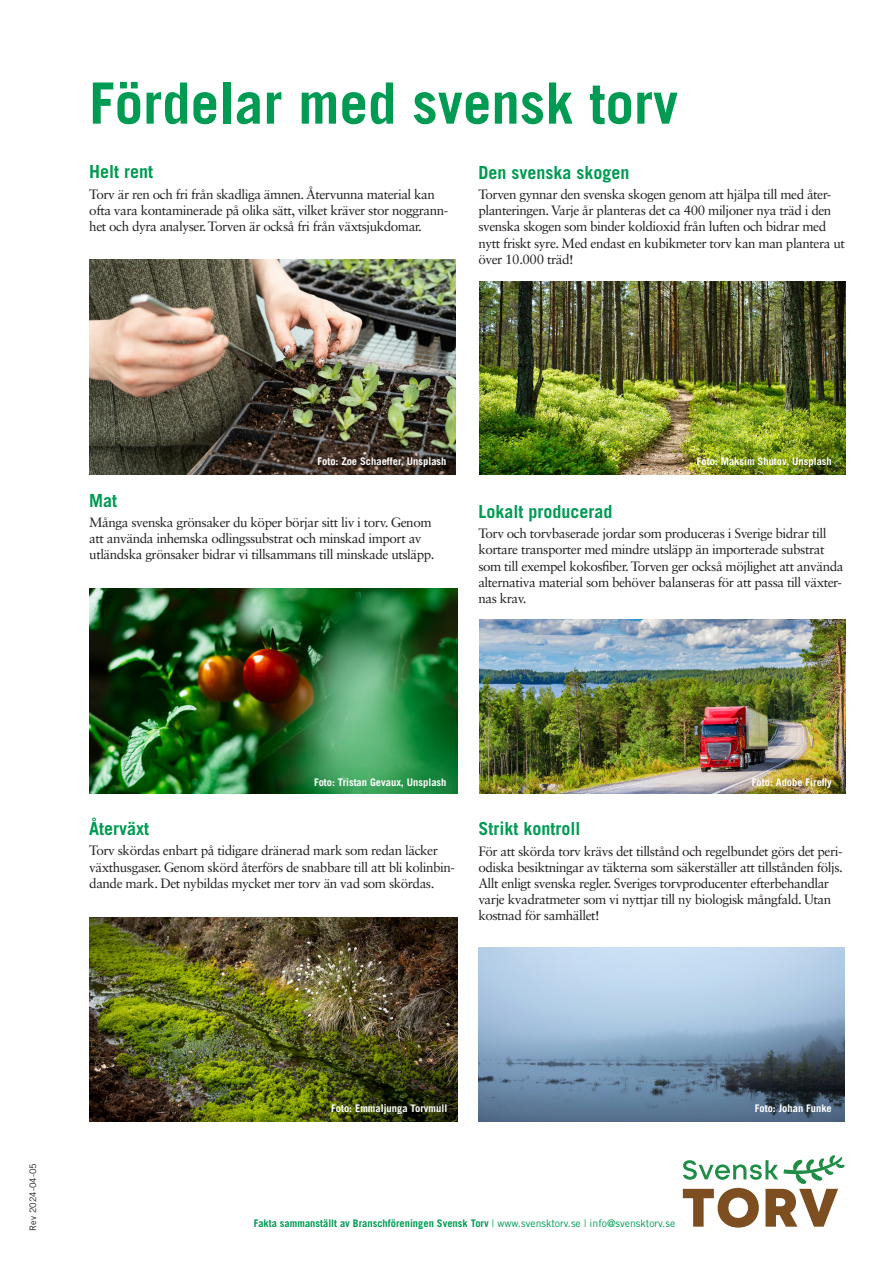
<style>
.page{position:relative;width:893px;height:1263px;background:#fff}
.page>*{position:absolute;margin:0;border:0;box-sizing:border-box;transform-origin:0 0}
.Rubrik{font:700 57px "Trade Gothic LT Std";color:#009b53}
.Ingress{font:700 18px "Trade Gothic LT Std";color:#009b53}
.Bröd_med_indrag{font:13.5px/16.2px "Sabon LT Std";letter-spacing:-.035em;color:#231f20}
.Bildtext{font:700 10.5px "Trade Gothic LT Std";color:#fff}
.Mellis{font:700 10.5px "Trade Gothic LT Std";color:#009b53}
.Bildtext-2{font:9px "Trade Gothic LT Std";color:#231f20}
.s1{font-weight:400}
</style>
<div class="page">
<img style="left:89px;top:260px;width:367px;height:215px">
<img style="left:89px;top:589px;width:368px;height:204px">
<svg style="left:683px;top:1155px;width:162px;height:72px"></svg>
<img style="left:89px;top:917px;width:368px;height:204px">
<img style="left:479px;top:282px;width:367px;height:193px">
<img style="left:479px;top:620px;width:367px;height:173px">
<img style="left:478px;top:948px;width:367px;height:173px">
<p class="Rubrik" style="left:89px;top:68px;width:590px">Fördelar med svensk torv</p>
<p class="Ingress" style="left:89px;top:161px;width:66px">Helt rent</p>
<p class="Bröd_med_indrag" style="left:89px;top:186px;width:361px">Torv är ren och fri från skadliga ämnen. Återvunna material kan ofta vara kontaminerade på olika sätt, vilket kräver stor noggrann&shy;het och dyra analyser. Torven är också fri från växtsjukdomar.</p>
<p class="Ingress" style="left:478px;top:161px;width:152px">Den svenska skogen</p>
<p class="Bröd_med_indrag" style="left:478px;top:186px;width:368px">Torven gynnar den svenska skogen genom att hjälpa till med åter&shy;planteringen. Varje år planteras det ca 400 miljoner nya träd i den svenska skogen som binder koldioxid från luften och bidrar med nytt friskt syre. Med endast en kubikmeter torv kan man plantera ut över 10.000 träd!</p>
<p class="Bildtext" style="left:318px;top:455px;width:130px">Foto: Zoe Schaeffer, Unsplash</p>
<p class="Bildtext" style="left:697px;top:455px;width:136px">Foto: Maksim Shutov, Unsplash</p>
<p class="Ingress" style="left:89px;top:489px;width:30px">Mat</p>
<p class="Bröd_med_indrag" style="left:89px;top:514px;width:347px">Många svenska grönsaker du köper börjar sitt liv i torv. Genom att använda inhemska odlingssubstrat och minskad import av utländska grönsaker bidrar vi tillsammans till minskade utsläpp.</p>
<p class="Ingress" style="left:478px;top:500px;width:135px">Lokalt producerad</p>
<p class="Bröd_med_indrag" style="left:478px;top:525px;width:367px">Torv och torvbaserade jordar som produceras i Sverige bidrar till kortare transporter med mindre utsläpp än importerade substrat som till exempel kokosfiber. Torven ger också möjlighet att använda alternativa material som behöver balanseras för att passa till växter&shy;nas krav.</p>
<p class="Bildtext" style="left:314px;top:776px;width:134px">Foto: Tristan Gevaux, Unsplash</p>
<p class="Bildtext" style="left:752px;top:776px;width:81px">Foto: Adobe Firefly</p>
<p class="Ingress" style="left:89px;top:817px;width:61px">Återväxt</p>
<p class="Bröd_med_indrag" style="left:89px;top:842px;width:367px">Torv skördas enbart på tidigare dränerad mark som redan läcker växthusgaser. Genom skörd återförs de snabbare till att bli kolinbin&shy;dande mark. Det nybildas mycket mer torv än vad som skördas.</p>
<p class="Ingress" style="left:478px;top:818px;width:104px">Strikt kontroll</p>
<p class="Bröd_med_indrag" style="left:478px;top:843px;width:366px">För att skörda torv krävs det tillstånd och regelbundet görs det peri&shy;odiska besiktningar av täkterna som säkerställer att tillstånden följs.<br>Allt enligt svenska regler. Sveriges torvproducenter efterbehandlar varje kvadratmeter som vi nyttjar till ny biologisk mångfald. Utan kostnad för samhället!</p>
<p class="Bildtext-2" style="left:27px;top:1231px;width:69px;rotate:-90deg">Rev 2024-04-05</p>
<p class="Bildtext" style="left:331px;top:1101px;width:118px">Foto: Emmaljunga Torvmull</p>
<p class="Bildtext" style="left:755px;top:1101px;width:78px">Foto: Johan Funke</p>
<p class="Mellis" style="left:254px;top:1217px;width:423px">Fakta sammanställt av Branschföreningen Svensk Torv <span class="s1">| www.svensktorv.se | info@svensktorv.se</span></p>
</div>
